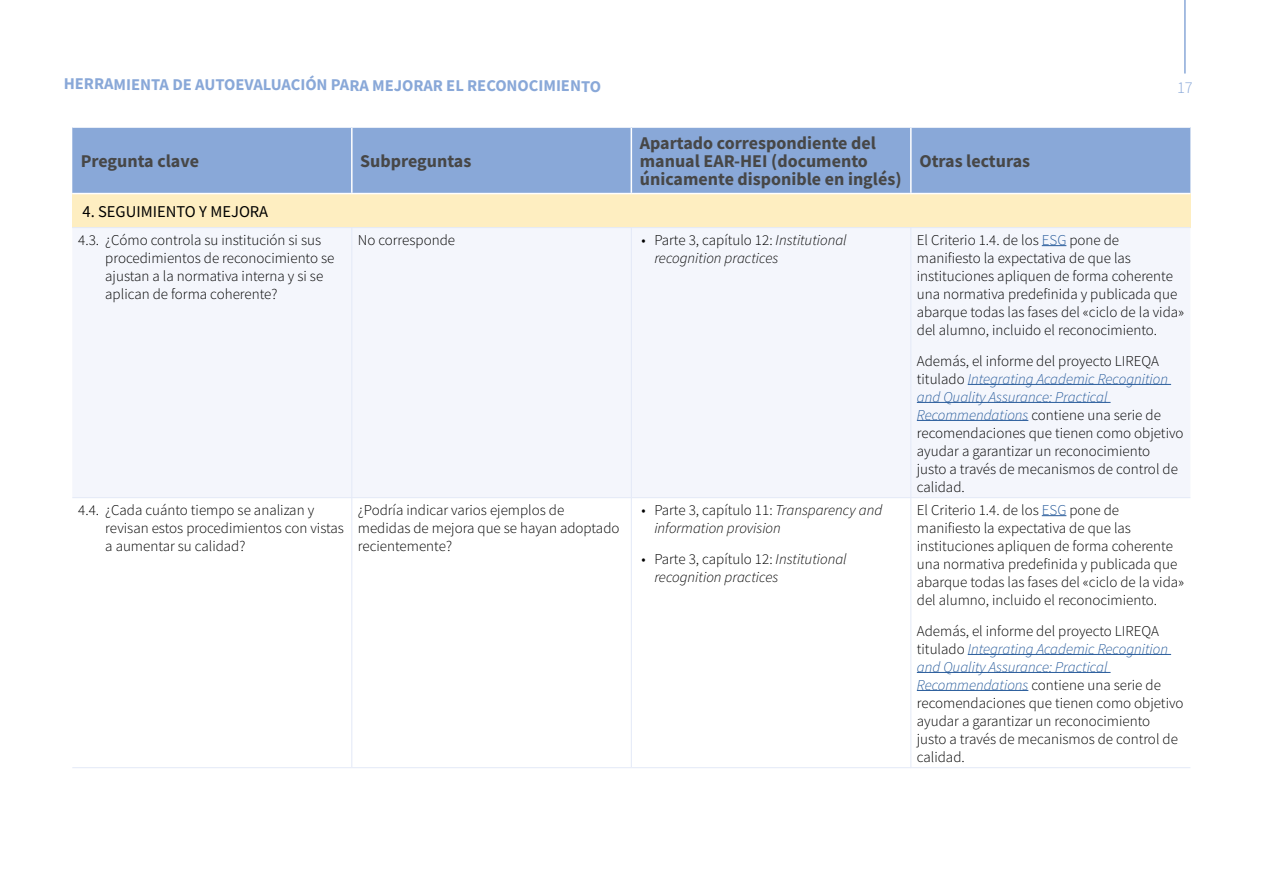
<style>
.page{position:relative;width:1263px;height:893px;background:#fff}
.page>*{position:absolute;margin:0;border:0;box-sizing:border-box;transform-origin:0 0}
.t1{font:700 18px/18px "Source Sans Pro";color:#474747}
.t2{font:700 16.5px "Source Sans Pro";letter-spacing:-.005em;color:#89a8d8}
.t3{font:16.5px "Source Sans Pro";color:#000}
.t4{font:300 16.5px "Source Sans Pro";color:#89a8d8}
.t5{font:300 15px/18px "Source Sans Pro";color:#000}
.t6{font:italic 300 15px/18px "Source Sans Pro";color:#000}
.s1{font-style:normal}
.s2{color:#275b9b}
.s3{font-style:italic;color:#275b9b}
</style>
<div class="page">
<hr style="left:1184px;top:0;width:2px;height:74px;background:#89a8d8">
<div style="left:72px;top:128px;width:1118px;height:65px;background:#89a8d8"></div>
<div style="left:72px;top:194px;width:1118px;height:34px;background:#feeec1"></div>
<div style="left:72px;top:228px;width:1118px;height:269px;background:#f4f6fc"></div>
<hr style="left:351px;top:128px;width:2px;height:65px;background:#fff">
<hr style="left:631px;top:128px;width:1px;height:65px;background:#fff">
<hr style="left:910px;top:128px;width:2px;height:65px;background:#fff">
<hr style="left:72px;top:227px;width:280px;height:1px;background:#e3e9f7">
<hr style="left:352px;top:227px;width:279px;height:1px;background:#e3e9f7">
<hr style="left:351px;top:228px;width:1px;height:269px;background:#e3e9f7">
<hr style="left:631px;top:227px;width:280px;height:1px;background:#e3e9f7">
<hr style="left:631px;top:228px;width:1px;height:269px;background:#e3e9f7">
<hr style="left:911px;top:227px;width:279px;height:1px;background:#e3e9f7">
<hr style="left:910px;top:228px;width:1px;height:269px;background:#e3e9f7">
<hr style="left:72px;top:497px;width:280px;height:1px;background:#e3e9f7">
<hr style="left:352px;top:497px;width:279px;height:1px;background:#e3e9f7">
<hr style="left:351px;top:498px;width:1px;height:269px;background:#e3e9f7">
<hr style="left:631px;top:497px;width:280px;height:1px;background:#e3e9f7">
<hr style="left:631px;top:498px;width:1px;height:269px;background:#e3e9f7">
<hr style="left:911px;top:497px;width:279px;height:1px;background:#e3e9f7">
<hr style="left:910px;top:498px;width:1px;height:269px;background:#e3e9f7">
<hr style="left:72px;top:767px;width:280px;height:1px;background:#e3e9f7">
<hr style="left:352px;top:767px;width:279px;height:1px;background:#e3e9f7">
<hr style="left:631px;top:767px;width:280px;height:1px;background:#e3e9f7">
<hr style="left:911px;top:767px;width:279px;height:1px;background:#e3e9f7">
<svg style="left:1042px;top:245px;width:24px;height:1px"></svg>
<hr style="left:968px;top:384px;width:203px;height:1px;background:#275b9b">
<hr style="left:917px;top:402px;width:193px;height:1px;background:#275b9b">
<hr style="left:917px;top:420px;width:111px;height:1px;background:#275b9b">
<svg style="left:1042px;top:515px;width:24px;height:1px"></svg>
<hr style="left:968px;top:654px;width:203px;height:1px;background:#275b9b">
<hr style="left:917px;top:672px;width:193px;height:1px;background:#275b9b">
<hr style="left:917px;top:690px;width:111px;height:1px;background:#275b9b">
<p class="t2" style="left:64px;top:74px;width:539px">HERRAMIENTA DE AUTOEVALUACIÓN PARA MEJORAR EL RECONOCIMIENTO</p>
<p class="t4" style="left:1177px;top:78px;width:17px">17</p>
<p class="t1" style="left:81px;top:152px;width:120px">Pregunta clave</p>
<p class="t1" style="left:360px;top:152px;width:113px">Subpreguntas</p>
<p class="t1" style="left:640px;top:134px;width:263px">Apartado correspondiente del manual EAR-HEI (documento únicamente disponible en inglés)</p>
<p class="t1" style="left:919px;top:152px;width:112px">Otras lecturas</p>
<p class="t3" style="left:83px;top:201px;width:187px">4. SEGUIMIENTO Y MEJORA</p>
<p class="t5" style="left:105px;top:231px;width:231px;text-indent:-27px">4.3. ¿Cómo controla su institución si sus procedimientos de reconocimiento se ajustan a la normativa interna y si se aplican de forma coherente?</p>
<p class="t5" style="left:358px;top:231px;width:99px">No corresponde</p>
<p class="t6" style="left:654px;top:231px;width:194px;text-indent:-13px"><span class="s1">• Parte 3, capítulo 12:</span> Institutional recognition practices</p>
<p class="t5" style="left:917px;top:231px;width:269px">El Criterio 1.4. de los <span class="s2">ESG</span> pone de manifiesto la expectativa de que las instituciones apliquen de forma coherente una normativa predefinida y publicada que abarque todas las fases del «ciclo de la vida» del alumno, incluido el reconocimiento.</p>
<p class="t5" style="left:917px;top:352px;width:268px">Además, el informe del proyecto LIREQA titulado <span class="s3">Integrating Academic Recognition and Quality Assurance: Practical Recommendations</span> contiene una serie de recomendaciones que tienen como objetivo ayudar a garantizar un reconocimiento justo a través de mecanismos de control de calidad.</p>
<p class="t5" style="left:105px;top:501px;width:240px;text-indent:-27px">4.4. ¿Cada cuánto tiempo se analizan y revisan estos procedimientos con vistas a aumentar su calidad?</p>
<p class="t5" style="left:358px;top:501px;width:263px">¿Podría indicar varios ejemplos de medidas de mejora que se hayan adoptado recientemente?</p>
<p class="t6" style="left:654px;top:501px;width:229px;text-indent:-13px"><span class="s1">• Parte 3, capítulo 11:</span> Transparency and information provision</p>
<p class="t6" style="left:654px;top:550px;width:194px;text-indent:-13px"><span class="s1">• Parte 3, capítulo 12:</span> Institutional recognition practices</p>
<p class="t5" style="left:917px;top:501px;width:269px">El Criterio 1.4. de los <span class="s2">ESG</span> pone de manifiesto la expectativa de que las instituciones apliquen de forma coherente una normativa predefinida y publicada que abarque todas las fases del «ciclo de la vida» del alumno, incluido el reconocimiento.</p>
<p class="t5" style="left:917px;top:622px;width:268px">Además, el informe del proyecto LIREQA titulado <span class="s3">Integrating Academic Recognition and Quality Assurance: Practical Recommendations</span> contiene una serie de recomendaciones que tienen como objetivo ayudar a garantizar un reconocimiento justo a través de mecanismos de control de calidad.</p>
</div>
